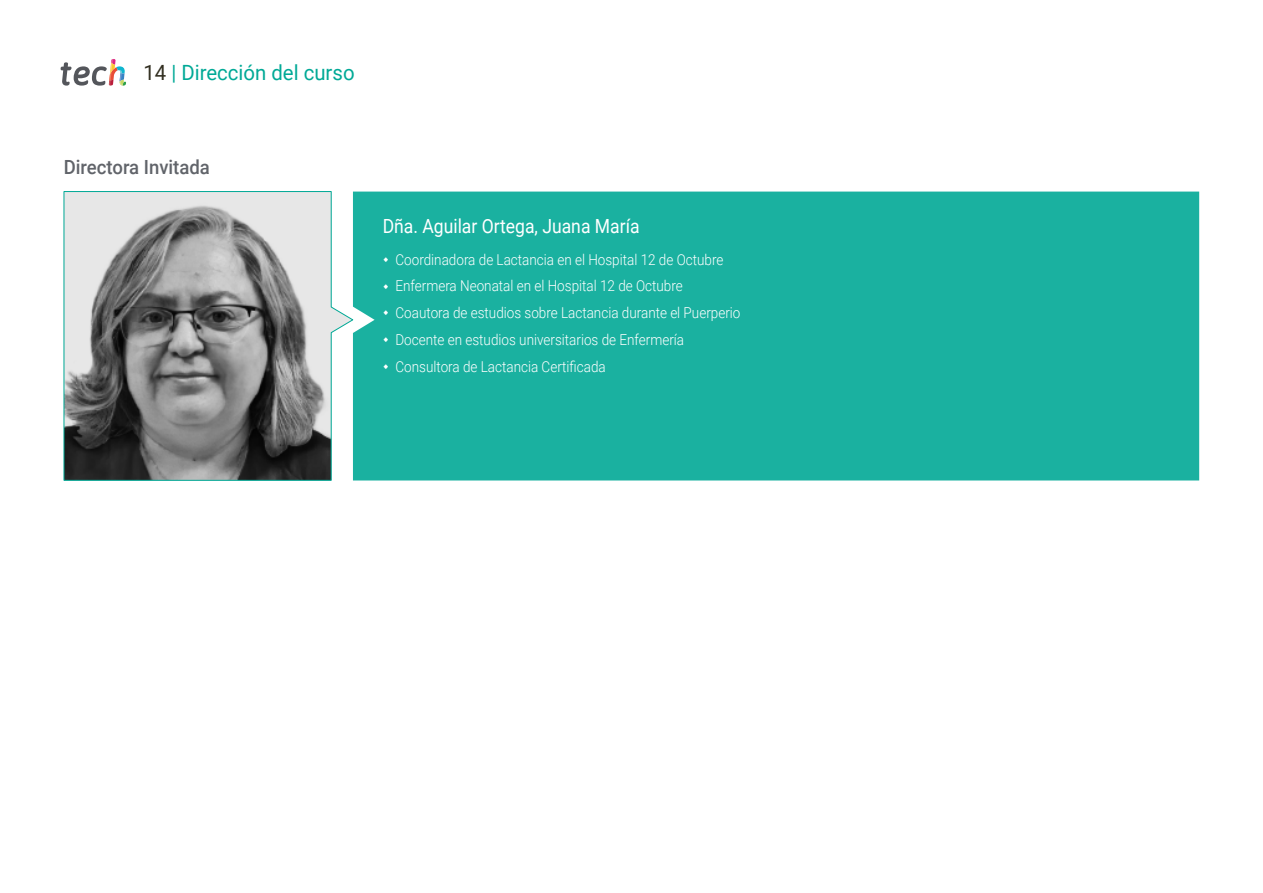
<style>
.page{position:relative;width:1263px;height:893px;background:#fff}
.page>*{position:absolute;margin:0;border:0;box-sizing:border-box;transform-origin:0 0}
.t1{font:21px "Roboto";color:#00a996}
.t2{font:19.5px "Roboto";color:#fff;scale:.9 1}
.t3{font:500 19.5px "Roboto";color:#61646a;scale:.95 1}
.t4{font:300 15px/26.7px "Roboto";color:#fff;scale:.9 1}
.s1{color:#312e20}
</style>
<div class="page">
<svg style="left:61px;top:59px;width:65px;height:27px"></svg>
<div style="left:353px;top:192px;width:846px;height:288px;background:#1ab1a0"></div>
<svg style="left:64px;top:191px;width:289px;height:290px;background:#939595"></svg>
<svg style="left:384px;top:257px;width:4px;height:5px"></svg>
<svg style="left:384px;top:284px;width:4px;height:5px"></svg>
<svg style="left:384px;top:311px;width:4px;height:5px"></svg>
<svg style="left:384px;top:337px;width:4px;height:5px"></svg>
<svg style="left:384px;top:364px;width:4px;height:5px"></svg>
<h1 class="t1" style="left:144px;top:57px;width:213px"><span class="s1">14</span> | Dirección del curso</h1>
<h2 class="t3" style="left:64px;top:154px;width:155px">Directora Invitada</h2>
<h2 class="t2" style="left:383px;top:212px;width:287px">Dña. Aguilar Ortega, Juana María</h2>
<p class="t4" style="left:395px;top:245px;width:385px">Coordinadora de Lactancia en el Hospital 12 de Octubre Enfermera Neonatal en el Hospital 12 de Octubre Coautora de estudios sobre Lactancia durante el Puerperio Docente en estudios universitarios de Enfermería Consultora de Lactancia Certificada</p>
</div>
